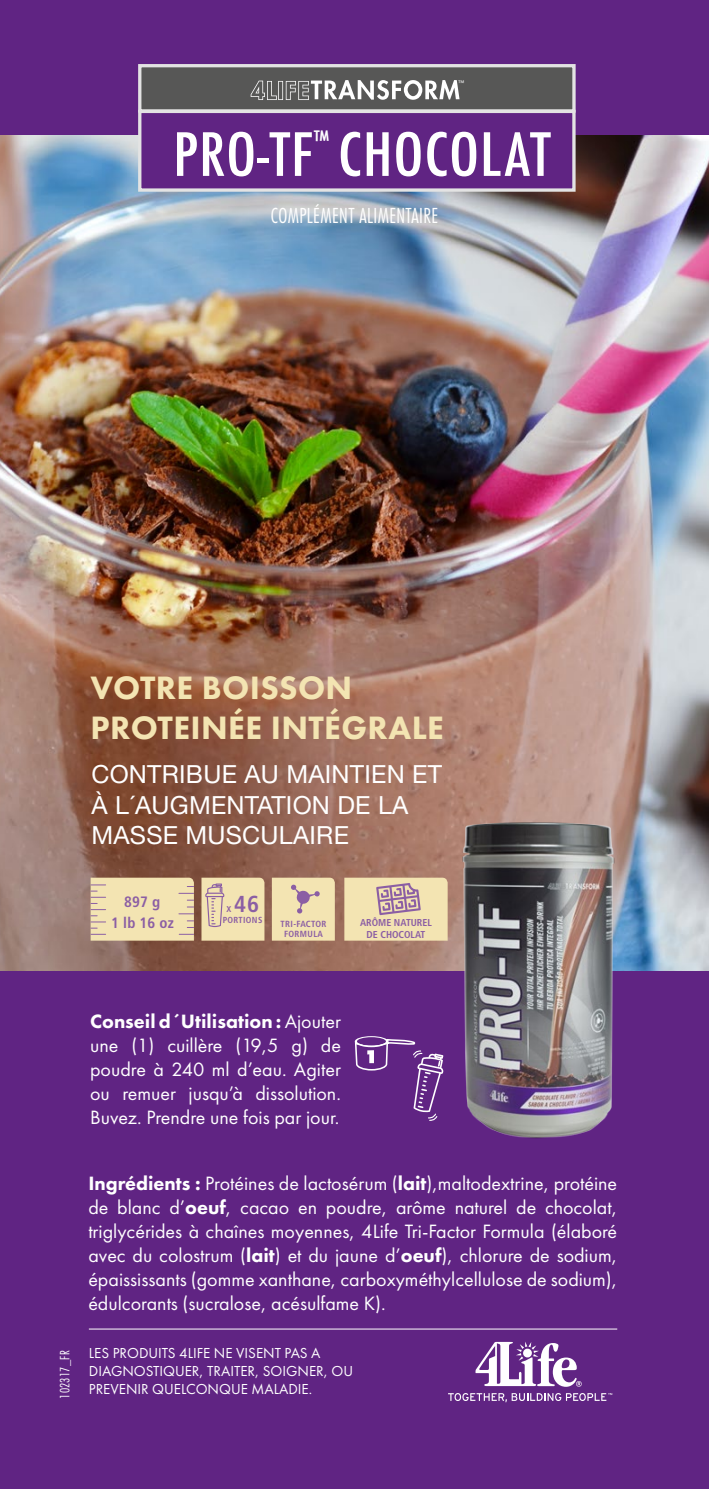
<style>
.page{position:relative;width:709px;height:1489px;background:#fff}
.page>*{position:absolute;margin:0;border:0;box-sizing:border-box;transform-origin:0 0}
.t1{font:500 condensed 57.75px "Futura";letter-spacing:.02em;color:#fff;scale:1.08 1}
.t2{font:800 33.5px/40.2px "Futura PT";letter-spacing:.01em;color:#f3e4b2}
.t3{font:25px/30px "Helvetica Neue LT Std";letter-spacing:.01em;color:#fff}
.t4{font:500 condensed 24.75px "Futura";color:#fff;scale:1.08 1}
.t5{font:700 condensed 23px "Frutiger LT Std";color:#8b5ea4}
.t6{font:20px/24px "Futura PT";color:#fff;text-align:justify}
.t7{font:300 condensed 20px "Futura Std";letter-spacing:.02em;color:#fff}
.t8{font:15px/18px "Futura PT";color:#fff}
.t9{font:700 condensed 15px "Frutiger LT Std";letter-spacing:.01em;color:#8b5ea4}
.t10{font:300 condensed 12.5px "Futura Std";letter-spacing:.02em;color:#fff}
.t11{font:700 condensed 10px "Frutiger LT Std";color:#8b5ea4}
.t12{font:700 condensed 9px "Frutiger LT Std";letter-spacing:.04em;color:#8b5ea4}
.t13{font:700 condensed 8.75px "Frutiger LT Std";letter-spacing:.04em;color:#8b5ea4}
.t14{font:700 condensed 8.5px "Frutiger LT Std";color:#8b5ea4}
.t15{font:6.5px "Trade Gothic LT Std Cn 18";color:#fff}
.s1{font-weight:800}
</style>
<div class="page">
<img style="left:0;top:134px;width:709px;height:837px">
<div style="left:0;top:971px;width:709px;height:517px;background:#602483"></div>
<div style="left:0;top:0;width:709px;height:134px;background:#602483"></div>
<div style="left:138px;top:64px;width:437px;height:49px;background:#575756;border:3px solid #e3e3e3"></div>
<div style="left:138px;top:110px;width:437px;height:82px;background:#602483;border:3px solid #e3e3e3"></div>
<svg style="left:251px;top:80px;width:208px;height:20px"></svg>
<img style="left:458px;top:815px;width:161px;height:324px">
<svg style="left:354px;top:1036px;width:89px;height:85px"></svg>
<svg style="left:475px;top:1341px;width:106px;height:45px"></svg>
<svg style="left:448px;top:1393px;width:164px;height:9px"></svg>
<hr style="left:89px;top:1328px;width:528px;height:1px;background:#fff">
<svg style="left:91px;top:877px;width:103px;height:63px;background:#eedeb0"></svg>
<svg style="left:201px;top:877px;width:63px;height:63px;background:#ebd9ae"></svg>
<svg style="left:272px;top:877px;width:63px;height:63px;background:#ebdaaf"></svg>
<svg style="left:344px;top:877px;width:103px;height:63px;background:#e7d4af"></svg>
<p class="t15" style="left:458px;top:79px;width:8px">™</p>
<p class="t4" style="left:314px;top:124px;width:15px">™</p>
<p class="t1" style="left:173px;top:117px;width:351px">PRO-TF CHOCOLAT</p>
<p class="t7" style="left:271px;top:204px;width:169px">COMPLÉMENT ALIMENTAIRE</p>
<p class="t2" style="left:90px;top:667px;width:355px">VOTRE BOISSON<br>PROTEINÉE INTÉGRALE</p>
<p class="t3" style="left:91px;top:759px;width:352px">CONTRIBUE AU MAINTIEN ET<br>À L´AUGMENTATION DE LA<br>MASSE MUSCULAIRE</p>
<p class="t9" style="left:124px;top:892px;width:38px">897 g</p>
<p class="t5" style="left:234px;top:890px;width:26px">46</p>
<p class="t13" style="left:223px;top:914px;width:41px">PORTIONS</p>
<p class="t14" style="left:226px;top:903px;width:6px">X</p>
<p class="t9" style="left:111px;top:914px;width:64px">1 lb 16 oz</p>
<p class="t12" style="left:281px;top:918px;width:47px">TRI-FACTOR</p>
<p class="t12" style="left:284px;top:928px;width:40px">FORMULA</p>
<p class="t11" style="left:360px;top:916px;width:73px">ARÔME NATUREL</p>
<p class="t11" style="left:366px;top:928px;width:60px">DE CHOCOLAT</p>
<p class="t6" style="left:90px;top:1009px;width:252px"><span class="s1">Conseil d´Utilisation :</span> Ajouter une (1) cuillère (19,5 g) de poudre à 240 ml d’eau. Agiter ou remuer jusqu’à dissolution.<br>Buvez. Prendre une fois par jour.</p>
<p class="t10" style="left:57px;top:1398px;width:50px;rotate:-90deg">102317_FR</p>
<p class="t6" style="left:88px;top:1171px;width:530px"><span class="s1">Ingrédients :</span> Protéines de lactosérum (<span class="s1">lait</span>),maltodextrine, protéine de blanc d’<span class="s1">oeuf</span>, cacao en poudre, arôme naturel de chocolat, triglycérides à chaînes moyennes, 4Life Tri-Factor Formula (élaboré avec du colostrum (<span class="s1">lait</span>) et du jaune d’<span class="s1">oeuf</span>), chlorure de sodium, épaississants (gomme xanthane, carboxyméthylcellulose de sodium), édulcorants (sucralose, acésulfame K).</p>
<p class="t8" style="left:89px;top:1343px;width:266px">LES PRODUITS 4LIFE NE VISENT PAS A<br>DIAGNOSTIQUER, TRAITER, SOIGNER, OU<br>PREVENIR QUELCONQUE MALADIE.</p>
</div>
